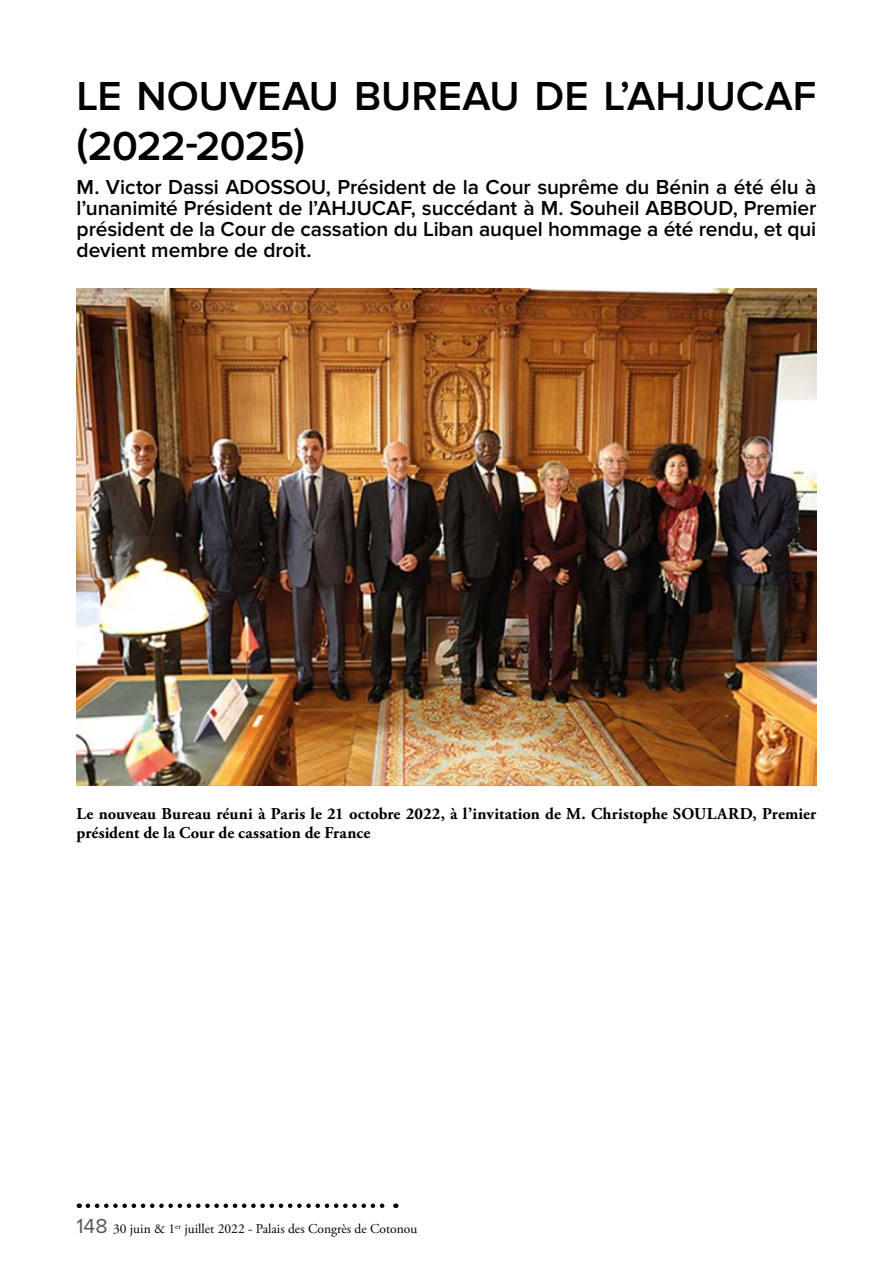
<style>
.page{position:relative;width:893px;height:1263px;background:#fff}
.page>*{position:absolute;margin:0;border:0;box-sizing:border-box;transform-origin:0 0}
.t1{font:600 42px/50.4px "Proxima Nova";letter-spacing:-.005em;color:#000}
.t2{font:600 21px/21px "Proxima Nova";letter-spacing:-.005em;color:#000;text-align:justify}
.t3{font:700 16.5px/19.8px "Adobe Garamond Pro";letter-spacing:.005em;color:#000}
.t4{font:13.5px "Adobe Garamond Pro";color:#000}
.s1{font-family:"Proxima Nova";font-size:21px;color:#575756}
</style>
<div class="page">
<svg style="left:88px;top:1203px;width:308px;height:5px"></svg>
<img style="left:77px;top:289px;width:739px;height:496px">
<h1 class="t1" style="left:77px;top:71px;width:741px">LE NOUVEAU BUREAU DE L’AHJUCAF (2022-2025)</h1>
<p class="t2" style="left:77px;top:177px;width:741px">M. Victor Dassi ADOSSOU, Président de la Cour suprême du Bénin a été élu à l’unanimité Président de l’AHJUCAF, succédant à M. Souheil ABBOUD, Premier président de la Cour de cassation du Liban auquel hommage a été rendu, et qui devient membre de droit.</p>
<p class="t3" style="left:77px;top:804px;width:741px">Le nouveau Bureau réuni à Paris le 21 octobre 2022, à l’invitation de M. Christophe SOULARD, Premier président de la Cour de cassation de France</p>
<p class="t4" style="left:77px;top:1221px;width:342px"><span class="s1">148</span> 30 juin &amp; 1<sup>er</sup> juillet 2022 - Palais des Congrès de Cotonou</p>
</div>
